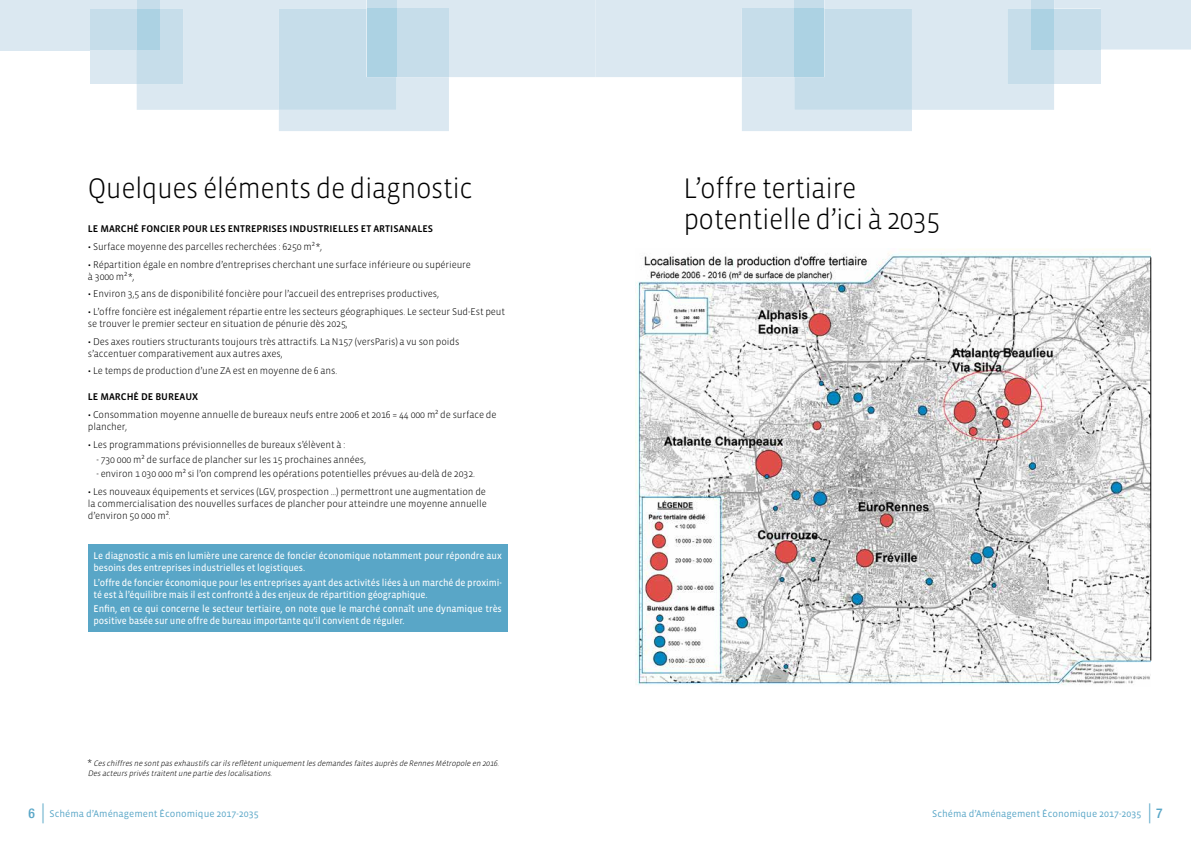
<style>
.page{position:relative;width:1191px;height:842px;background:#fff}
.page>*{position:absolute;margin:0;border:0;box-sizing:border-box;transform-origin:0 0}
.t1{font:300 29px/31px "Vista Sans OT";letter-spacing:-.02em;color:#000;scale:.95 1}
.t2{font:500 condensed 13.5px "Helvetica Neue";color:#59a6c7}
.t3{font:300 10px/12px "Vista Sans OT";letter-spacing:-.01em;color:#000}
.t4{font:10px/12px "Vista Sans OT";letter-spacing:-.01em;color:#fff;scale:.95 1}
.t5{font:500 10px "Vista Sans OT";color:#000}
.t6{font:9.9px "Vista Sans OT";color:#59a6c7}
.t7{font:italic 300 8px/9.6px "Vista Sans OT";color:#000}
.s1{font-style:normal;font-size:10px}
.s2{font-weight:300;font-size:27px}
.s3{font-family:"Helvetica Neue";font-weight:300;font-stretch:condensed;font-size:27px}
.s4{font-family:"Helvetica Neue";font-weight:500;font-stretch:condensed;font-size:13.5px}
</style>
<div class="page">
<div style="left:88px;top:544px;width:419px;height:88px;background:#59a6c7"></div>
<img style="left:635px;top:249px;width:515px;height:436px">
<hr style="left:1150px;top:257px;width:1px;height:403px;background:#000">
<div style="left:90px;top:50px;width:47px;height:34px;background:#dbe8f1"></div>
<div style="left:0;top:0;width:160px;height:50px;background:#dbe8f1"></div>
<div style="left:90px;top:9px;width:47px;height:41px;background:#c6ddea"></div>
<svg style="left:137px;top:0;width:1054px;height:131px"></svg>
<div style="left:366px;top:0;width:30px;height:9px;background:#c6ddea"></div>
<div style="left:396px;top:9px;width:53px;height:68px;background:#c6ddea"></div>
<div style="left:366px;top:9px;width:30px;height:68px;background:#acd2e3"></div>
<h1 class="t1" style="left:88px;top:173px;width:406px">Quelques éléments de diagnostic</h1>
<p class="t5" style="left:88px;top:224px;width:347px">LE MARCHÉ FONCIER POUR LES ENTREPRISES INDUSTRIELLES ET ARTISANALES</p>
<p class="t3" style="left:88px;top:241px;width:235px">• Surface moyenne des parcelles recherchées : 6250 m² *,</p>
<p class="t3" style="left:88px;top:258px;width:384px">• Répartition égale en nombre d’entreprises cherchant une surface inférieure ou supérieure à 3000 m² *,</p>
<p class="t3" style="left:88px;top:288px;width:353px">• Environ 3,5 ans de disponibilité foncière pour l’accueil des entreprises productives,</p>
<p class="t3" style="left:88px;top:306px;width:419px">• L’offre foncière est inégalement répartie entre les secteurs géographiques. Le secteur Sud-Est peut se trouver le premier secteur en situation de pénurie dès 2025,</p>
<p class="t3" style="left:88px;top:335px;width:373px">• Des axes routiers structurants toujours très attractifs. La N157 (versParis) a vu son poids s’accentuer comparativement aux autres axes,</p>
<p class="t3" style="left:88px;top:365px;width:251px">• Le temps de production d’une ZA est en moyenne de 6 ans.</p>
<p class="t5" style="left:88px;top:392px;width:112px">LE MARCHÉ DE BUREAUX</p>
<p class="t3" style="left:88px;top:409px;width:410px">• Consommation moyenne annuelle de bureaux neufs entre 2006 et 2016 = 44 000 m² de surface de plancher,</p>
<p class="t3" style="left:88px;top:439px;width:259px">• Les programmations prévisionnelles de bureaux s’élèvent à :</p>
<p class="t3" style="left:96px;top:453px;width:271px">- 730 000 m² de surface de plancher sur les 15 prochaines années,</p>
<p class="t3" style="left:96px;top:468px;width:380px">- environ 1 030 000 m² si l’on comprend les opérations potentielles prévues au-delà de 2032.</p>
<p class="t3" style="left:88px;top:486px;width:400px;text-align:justify">• Les nouveaux équipements et services (LGV, prospection …) permettront une augmentation de la commercialisation des nouvelles surfaces de plancher pour atteindre une moyenne annuelle d’environ 50 000 m².</p>
<p class="t4" style="left:94px;top:549px;width:431px">Le diagnostic a mis en lumière une carence de foncier économique notamment pour répondre aux besoins des entreprises industrielles et logistiques.</p>
<p class="t4" style="left:94px;top:576px;width:431px">L’offre de foncier économique pour les entreprises ayant des activités liées à un marché de proximi&shy;té est à l’équilibre mais il est confronté à des enjeux de répartition géographique.</p>
<p class="t4" style="left:94px;top:603px;width:431px">Enfin, en ce qui concerne le secteur tertiaire, on note que le marché connaît une dynamique très positive basée sur une offre de bureau importante qu’il convient de réguler.</p>
<p class="t7" style="left:88px;top:759px;width:414px"><span class="s1">*</span> Ces chiffres ne sontpas exhaustifs carils reflètentuniquementles demandes faites auprès de Rennes Métropole en 2016.<br>Des acteurs privés traitentune partie des localisations.</p>
<h1 class="t1" style="left:683px;top:173px;width:272px">L’offre tertiaire potentielle d’ici à 2035</h1>
<h2 class="t2" style="left:28px;top:805px;width:18px">6 <span class="s2">|</span></h2>
<p class="t6" style="left:50px;top:808px;width:210px">Schéma d’Aménagement Économique 2017-2035</p>
<p class="t6" style="left:932px;top:808px;width:232px">Schéma d’Aménagement Économique 2017-2035 <span class="s3">|</span> <span class="s4">7</span></p>
</div>
